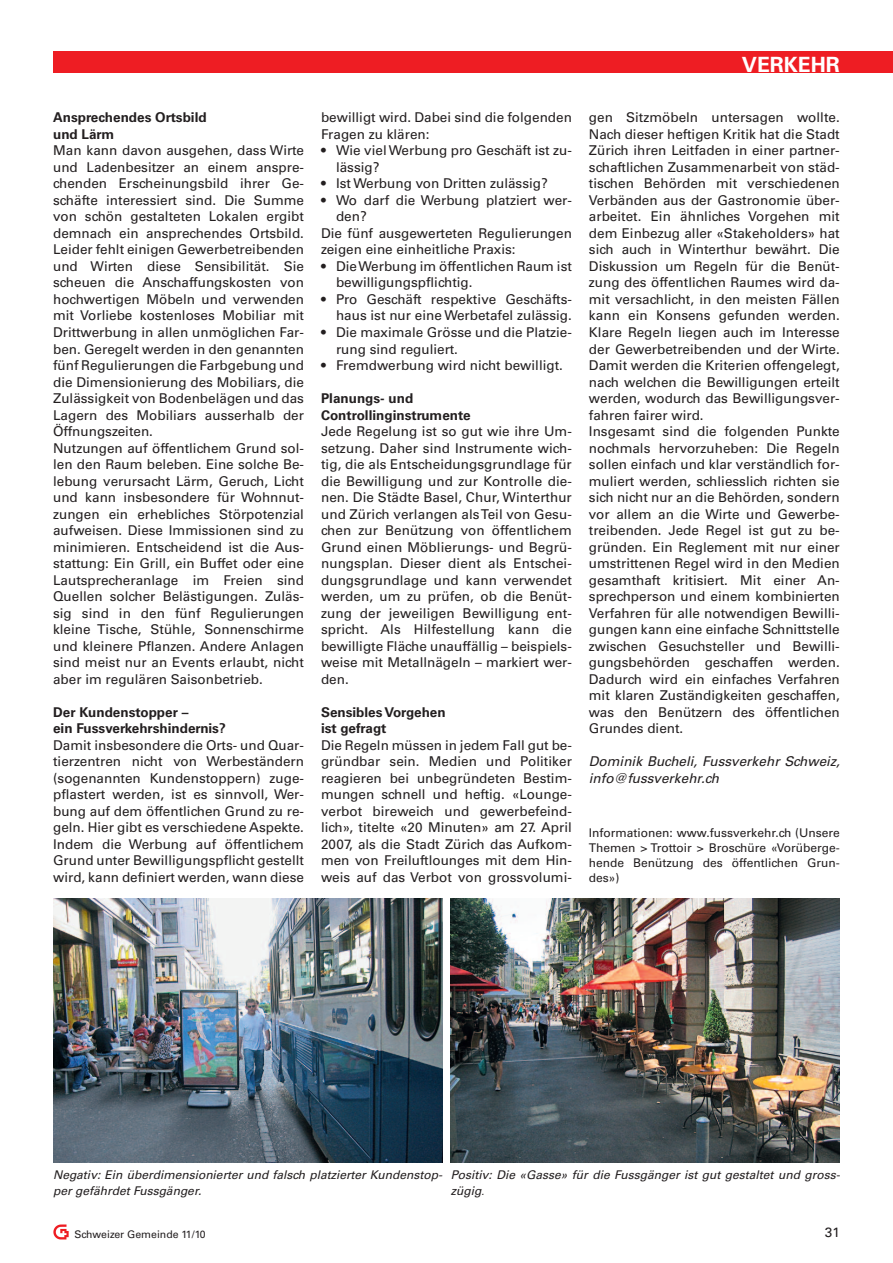
<style>
.page{position:relative;width:893px;height:1263px;background:#fff}
.page>*{position:absolute;margin:0;border:0;box-sizing:border-box;transform-origin:0 0}
.t1{font:700 21px "Univers LT Std";color:#fff}
.t2{font:13.5px/16.5px "Univers LT Std";color:#231f20}
.t3{font:700 13.5px/16.5px "Univers LT Std";color:#231f20}
.t4{font:italic 13.5px/16.5px "Univers LT Std";color:#231f20}
.t5{font:italic 12px/16.5px "Univers LT Std";color:#231f20}
.t6{font:12px/15px "Univers LT Std";color:#231f20;text-align:justify}
.t7{font:10.5px "Univers LT Std";color:#231f20}
.s1{font-size:9.75px}
</style>
<div class="page">
<div style="left:53px;top:51px;width:840px;height:21px;background:#ee1d23"></div>
<img style="left:53px;top:1224px;width:16px;height:16px">
<img style="left:53px;top:898px;width:389px;height:264px">
<img style="left:451px;top:898px;width:389px;height:264px">
<p class="t3" style="left:53px;top:111px;width:155px">Ansprechendes Ortsbild und Lärm</p>
<p class="t2" style="left:53px;top:144px;width:252px">Man kann davon ausgehen, dass Wirte und Ladenbesitzer an einem anspre&shy;chenden Erscheinungsbild ihrer Ge&shy;schäfte interessiert sind. Die Summe von schön gestalteten Lokalen ergibt demnach ein ansprechendes Ortsbild.<br>Leider fehlt einigen Gewerbetreibenden und Wirten diese Sensibilität. Sie scheuen die Anschaffungskosten von hochwertigen Möbeln und verwenden mit Vorliebe kostenloses Mobiliar mit Drittwerbung in allen unmöglichen Far&shy;ben. Geregelt werden in den genannten fünf Regulierungen die Farbgebung und die Dimensionierung des Mobiliars, die Zulässigkeit von Bodenbelägen und das Lagern des Mobiliars ausserhalb der Öffnungszeiten.<br>Nutzungen auf öffentlichem Grund sol&shy;len den Raum beleben. Eine solche Be&shy;lebung verursacht Lärm, Geruch, Licht und kann insbesondere für Wohnnut&shy;zungen ein erhebliches Störpotenzial aufweisen. Diese Immissionen sind zu minimieren. Entscheidend ist die Aus&shy;stattung: Ein Grill, ein Buffet oder eine Lautsprecheranlage im Freien sind Quellen solcher Belästigungen. Zuläs&shy;sig sind in den fünf Regulierungen kleine Tische, Stühle, Sonnenschirme und kleinere Pflanzen. Andere Anlagen sind meist nur an Events erlaubt, nicht aber im regulären Saisonbetrieb.</p>
<p class="t3" style="left:53px;top:705px;width:174px">Der Kundenstopper –<br>ein Fussverkehrshindernis?</p>
<p class="t2" style="left:53px;top:738px;width:252px;text-align:justify">Damit insbesondere die Orts- und Quar&shy;tierzentren nicht von Werbeständern (sogenannten Kundenstoppern) zuge&shy;pflastert werden, ist es sinnvoll, Wer&shy;bung auf dem öffentlichen Grund zu re&shy;geln. Hier gibt es verschiedene Aspekte.<br>Indem die Werbung auf öffentlichem Grund unter Bewilligungspflicht gestellt wird, kann definiert werden, wann diese</p>
<p class="t2" style="left:321px;top:111px;width:252px">bewilligt wird. Dabei sind die folgenden<br>Fragen zu klären:</p>
<p class="t2" style="left:336px;top:144px;width:237px;text-indent:-15px">• Wie viel Werbung pro Geschäft ist zu&shy;lässig?</p>
<p class="t2" style="left:321px;top:177px;width:228px">• Ist Werbung von Dritten zulässig?</p>
<p class="t2" style="left:321px;top:193px;width:252px">• Wo darf die Werbung platziert wer-</p>
<p class="t2" style="left:336px;top:210px;width:32px">den?</p>
<p class="t2" style="left:321px;top:226px;width:252px">Die fünf ausgewerteten Regulierungen</p>
<p class="t2" style="left:321px;top:243px;width:196px">zeigen eine einheitliche Praxis:</p>
<p class="t2" style="left:336px;top:259px;width:237px;text-indent:-15px">• DieWerbung im öffentlichen Raum ist bewilligungspflichtig.</p>
<p class="t2" style="left:321px;top:292px;width:252px;text-align:right">• Pro Geschäft respektive Geschäfts&shy;haus ist nur eine Werbetafel zulässig.</p>
<p class="t2" style="left:336px;top:325px;width:237px;text-indent:-15px">• Die maximale Grösse und die Platzie&shy;rung sind reguliert.</p>
<p class="t2" style="left:321px;top:358px;width:244px">• Fremdwerbung wird nicht bewilligt.</p>
<p class="t3" style="left:321px;top:391px;width:151px">Planungs- und<br>Controllinginstrumente</p>
<p class="t2" style="left:321px;top:424px;width:252px;text-align:justify">Jede Regelung ist so gut wie ihre Um&shy;setzung. Daher sind Instrumente wich&shy;tig, die als Entscheidungsgrundlage für die Bewilligung und zur Kontrolle die&shy;nen. Die Städte Basel, Chur, Winterthur und Zürich verlangen alsTeil von Gesu&shy;chen zur Benützung von öffentlichem Grund einen Möblierungs- und Begrü&shy;nungsplan. Dieser dient als Entschei&shy;dungsgrundlage und kann verwendet werden, um zu prüfen, ob die Benüt&shy;zung der jeweiligen Bewilligung ent&shy;spricht. Als Hilfestellung kann die bewilligte Fläche unauffällig – beispiels&shy;weise mit Metallnägeln – markiert wer&shy;den.</p>
<p class="t3" style="left:321px;top:705px;width:126px">Sensibles Vorgehen ist gefragt</p>
<p class="t2" style="left:321px;top:738px;width:252px;text-align:justify">Die Regeln müssen in jedem Fall gut be&shy;gründbar sein. Medien und Politiker reagieren bei unbegründeten Bestim&shy;mungen schnell und heftig. «Lounge&shy;verbot bireweich und gewerbefeind&shy;lich», titelte «20 Minuten» am 27. April 2007, als die Stadt Zürich das Aufkom&shy;men von Freiluftlounges mit dem Hin&shy;weis auf das Verbot von grossvolumi-</p>
<h1 class="t1" style="left:742px;top:57px;width:99px">VERKEHR</h1>
<p class="t2" style="left:589px;top:111px;width:252px">gen Sitzmöbeln untersagen wollte.<br>Nach dieser heftigen Kritik hat die Stadt Zürich ihren Leitfaden in einer partner&shy;schaftlichen Zusammenarbeit von städ&shy;tischen Behörden mit verschiedenen Verbänden aus der Gastronomie über&shy;arbeitet. Ein ähnliches Vorgehen mit dem Einbezug aller «Stakeholders» hat sich auch in Winterthur bewährt. Die Diskussion um Regeln für die Benüt&shy;zung des öffentlichen Raumes wird da&shy;mit versachlicht, in den meisten Fällen kann ein Konsens gefunden werden.<br>Klare Regeln liegen auch im Interesse der Gewerbetreibenden und der Wirte.<br>Damit werden die Kriterien offengelegt, nach welchen die Bewilligungen erteilt werden, wodurch das Bewilligungsver&shy;fahren fairer wird.<br>Insgesamt sind die folgenden Punkte nochmals hervorzuheben: Die Regeln sollen einfach und klar verständlich for&shy;muliert werden, schliesslich richten sie sich nicht nur an die Behörden, sondern vor allem an die Wirte und Gewerbe&shy;treibenden. Jede Regel ist gut zu be&shy;gründen. Ein Reglement mit nur einer umstrittenen Regel wird in den Medien gesamthaft kritisiert. Mit einer An&shy;sprechperson und einem kombinierten Verfahren für alle notwendigen Bewilli&shy;gungen kann eine einfache Schnittstelle zwischen Gesuchsteller und Bewilli&shy;gungsbehörden geschaffen werden.<br>Dadurch wird ein einfaches Verfahren mit klaren Zuständigkeiten geschaffen, was den Benützern des öffentlichen Grundes dient.</p>
<p class="t4" style="left:589px;top:754px;width:252px">Dominik Bucheli, Fussverkehr Schweiz, info@fussverkehr.ch</p>
<p class="t6" style="left:589px;top:826px;width:252px">Informationen: www.fussverkehr.ch (Unsere Themen &gt; Trottoir &gt; Broschüre «Vorüberge&shy;hende Benützung des öffentlichen Grun&shy;des»)</p>
<p class="t5" style="left:53px;top:1167px;width:390px">Negativ: Ein überdimensionierter und falsch platzierter Kundenstop&shy;per gefährdet Fussgänger.</p>
<p class="t5" style="left:451px;top:1167px;width:390px">Positiv: Die «Gasse» für die Fussgänger ist gut gestaltet und gross&shy;zügig<span class="s1">.</span></p>
<p class="t7" style="left:75px;top:1230px;width:133px">Schweizer Gemeinde 11/10</p>
<p class="t2" style="left:825px;top:1225px;width:17px">31</p>
</div>
